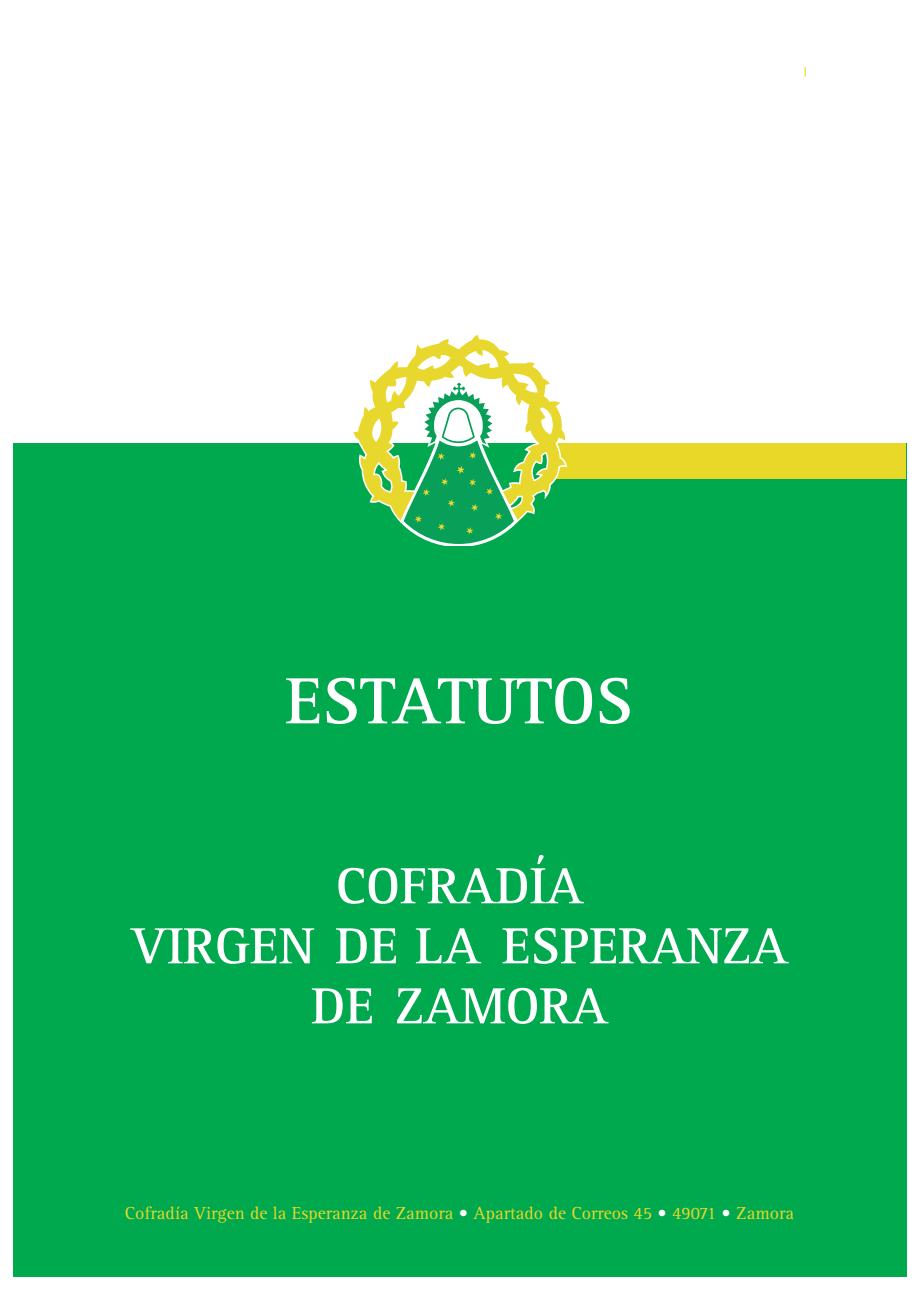
<style>
.page{position:relative;width:919px;height:1289px;background:#fff}
.page>*{position:absolute;margin:0;border:0;box-sizing:border-box;transform-origin:0 0}
.t1{font:700 67.5px "Rotis Serif Std";color:#fff}
.t2{font:700 52.5px/60px "Rotis Serif Std";color:#fff;text-align:center}
.t3{font:18px "Rotis Serif Std";color:#e8d828}
.s1{color:#fff}
</style>
<div class="page">
<div style="left:13px;top:443px;width:893px;height:833px;background:#00a94e"></div>
<div style="left:552px;top:443px;width:353px;height:36px;background:#e8d828"></div>
<svg style="left:353px;top:335px;width:214px;height:211px"></svg>
<h1 class="t1" style="left:285px;top:661px;width:349px">ESTATUTOS</h1>
<h2 class="t2" style="left:131px;top:856px;width:658px">COFRADÍA<br>VIRGEN DE LA ESPERANZA<br>DE ZAMORA</h2>
<p class="t3" style="left:125px;top:1202px;width:670px">Cofradía Virgen de la Esperanza de Zamora <span class="s1">•</span> Apartado de Correos 45 <span class="s1">•</span> 49071 <span class="s1">•</span> Zamora</p>
</div>
